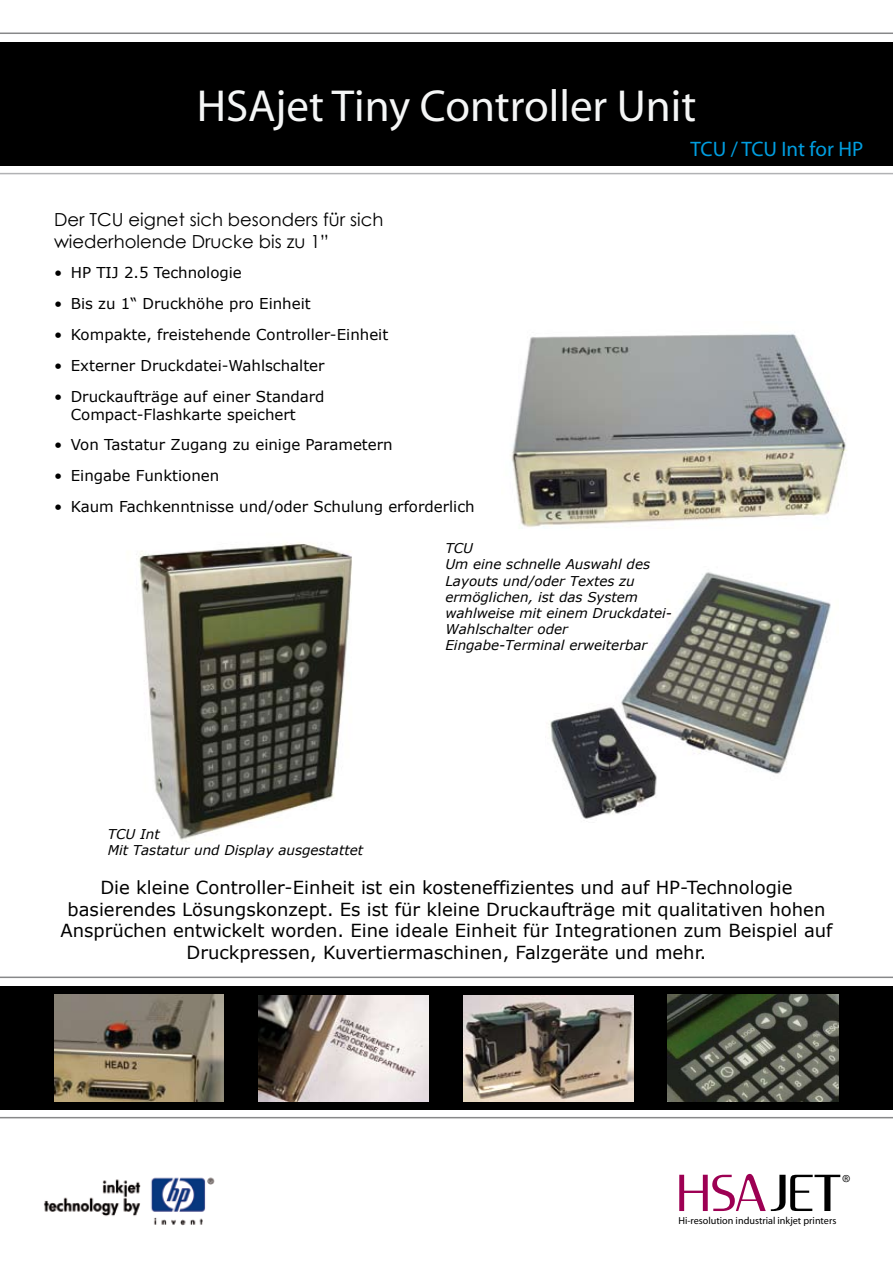
<style>
.page{position:relative;width:893px;height:1263px;background:#fff}
.page>*{position:absolute;margin:0;border:0;box-sizing:border-box;transform-origin:0 0}
.t1{font:45px "Myriad";color:#f5f6f6}
.t2{font:21px "Myriad";color:#009ee0}
.t3{font:18px/21.6px "Verdana";color:#000;text-align:center}
.t4{font:18px/21.6px "Century Gothic";color:#000}
.t5{font:16.2px "Myriad";color:#000}
.t6{font:15px/30.8px "Verdana";color:#000}
.t7{font:italic 13.5px/16.2px "Verdana";color:#000}
.t8{font:10.2px "Myriad";color:#000}
</style>
<div class="page">
<hr style="left:0;top:976px;width:893px;height:2px;background:#878889">
<hr style="left:0;top:33px;width:893px;height:1px;background:#878889">
<hr style="left:0;top:1117px;width:893px;height:1px;background:#878889">
<div style="left:0;top:43px;width:893px;height:123px;background:#000"></div>
<hr style="left:0;top:173px;width:893px;height:1px;background:#b1b2b4">
<div style="left:0;top:986px;width:893px;height:124px;background:#000"></div>
<img style="left:136px;top:542px;width:216px;height:298px">
<img style="left:550px;top:572px;width:281px;height:247px">
<img style="left:511px;top:334px;width:336px;height:193px">
<img style="left:668px;top:995px;width:171px;height:106px">
<img style="left:464px;top:995px;width:170px;height:107px">
<img style="left:54px;top:995px;width:170px;height:106px">
<img style="left:259px;top:995px;width:170px;height:106px">
<img style="left:44px;top:1177px;width:171px;height:49px">
<svg style="left:679px;top:1174px;width:161px;height:37px"></svg>
<h1 class="t1" style="left:197px;top:84px;width:501px">HSAjet Tiny Controller Unit</h1>
<h2 class="t2" style="left:691px;top:139px;width:174px">TCU / TCU Int for HP</h2>
<p class="t4" style="left:54px;top:209px;width:331px">Der TCU eignet sich besonders für sich wiederholende Drucke bis zu 1”</p>
<p class="t6" style="left:71px;top:257px;width:319px">HP TIJ 2.5 Technologie<br>Bis zu 1“ Druckhöhe pro Einheit Kompakte, freistehende Controller-Einheit Externer Druckdatei-Wahlschalter Druckaufträge auf einer Standard</p>
<p class="t6" style="left:71px;top:398px;width:405px">Compact-Flashkarte speichert<br>Von Tastatur Zugang zu einige Parametern<br>Eingabe Funktionen<br>Kaum Fachkenntnisse und/oder Schulung erforderlich</p>
<p class="t6" style="left:54px;top:257px;width:10px;text-align:justify">• • • • •</p>
<p class="t6" style="left:54px;top:429px;width:10px;text-align:justify">• • •</p>
<p class="t7" style="left:445px;top:540px;width:228px">TCU<br>Um eine schnelle Auswahl des<br>Layouts und/oder Textes zu ermöglichen, ist das System wahlweise mit einem Druckdatei-<br>Wahlschalter oder<br>Eingabe-Terminal erweiterbar</p>
<p class="t7" style="left:108px;top:825px;width:257px">TCU Int<br>Mit Tastatur und Display ausgestattet</p>
<p class="t3" style="left:60px;top:876px;width:774px">Die kleine Controller-Einheit ist ein kosteneffizientes und auf HP-Technologie basierendes Lösungskonzept. Es ist für kleine Druckaufträge mit qualitativen hohen Ansprüchen entwickelt worden. Eine ideale Einheit für Integrationen zum Beispiel auf Druckpressen, Kuvertiermaschinen, Falzgeräte und mehr.</p>
<p class="t5" style="left:842px;top:1172px;width:10px">®</p>
<p class="t8" style="left:678px;top:1216px;width:159px">Hi-resolution industrial inkjet printers</p>
</div>
